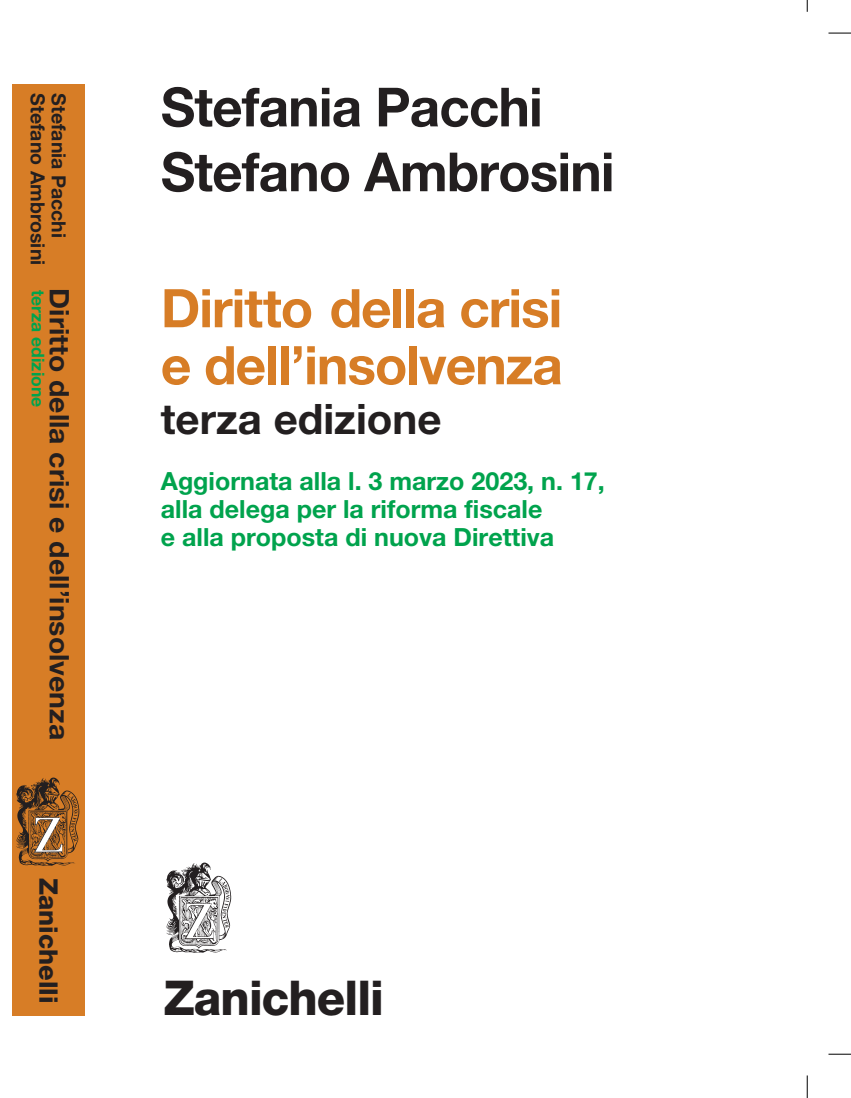
<style>
.page{position:relative;width:851px;height:1098px;background:#fff}
.page>*{position:absolute;margin:0;border:0;box-sizing:border-box;transform-origin:0 0}
.t1{font:700 54px/64.8px "Helvetica Neue";letter-spacing:-.015em;color:#231f20}
.t2{font:700 53.25px/57px "Helvetica Neue";letter-spacing:-.02em;color:#d77d26}
.t3{font:800 48px "Helvetica Neue";letter-spacing:-.02em;color:#231f20}
.t4{font:700 42px "Helvetica Neue";color:#231f20}
.t5{font:700 27px "Helvetica Neue";color:#231f20;scale:1.05 1}
.t6{font:800 25.5px "Helvetica Neue";color:#231f20}
.t7{font:700 25.05px/27.8px "Helvetica Neue";color:#00a34d}
.t8{font:700 19.5px "Helvetica Neue";color:#231f20}
.t9{font:700 17.55px "Helvetica Neue";color:#00a34d}
</style>
<div class="page">
<div style="left:12px;top:84px;width:72px;height:931px;background:#d77d26"></div>
<img style="left:16px;top:776px;width:69px;height:90px">
<img style="left:166px;top:862px;width:66px;height:91px">
<svg style="left:828px;top:33px;width:23px;height:1px"></svg>
<svg style="left:828px;top:1053px;width:23px;height:1px"></svg>
<svg style="left:806px;top:0;width:2px;height:12px"></svg>
<svg style="left:807px;top:1075px;width:1px;height:22px"></svg>
<p class="t8" style="left:50px;top:93px;width:173px;rotate:90deg">Stefano Ambrosini</p>
<p class="t8" style="left:71px;top:93px;width:146px;rotate:90deg">Stefania Pacchi</p>
<p class="t9" style="left:49px;top:290px;width:119px;rotate:90deg">terza edizione</p>
<p class="t5" style="left:76px;top:288px;width:431px;rotate:90deg">Diritto della crisi e dell’insolvenza</p>
<p class="t6" style="left:64px;top:877px;width:127px;rotate:90deg">Zanichelli</p>
<h1 class="t1" style="left:161px;top:73px;width:455px">Stefania Pacchi<br>Stefano Ambrosini</h1>
<h2 class="t2" style="left:161px;top:278px;width:403px">Diritto della crisi e dell’insolvenza</h2>
<h3 class="t4" style="left:161px;top:393px;width:282px">terza edizione</h3>
<p class="t7" style="left:161px;top:467px;width:445px">Aggiornata alla l. 3 marzo 2023, n. 17, alla delega per la riforma fiscale<br>e alla proposta di nuova Direttiva</p>
<h3 class="t3" style="left:164px;top:969px;width:222px">Zanichelli</h3>
</div>
